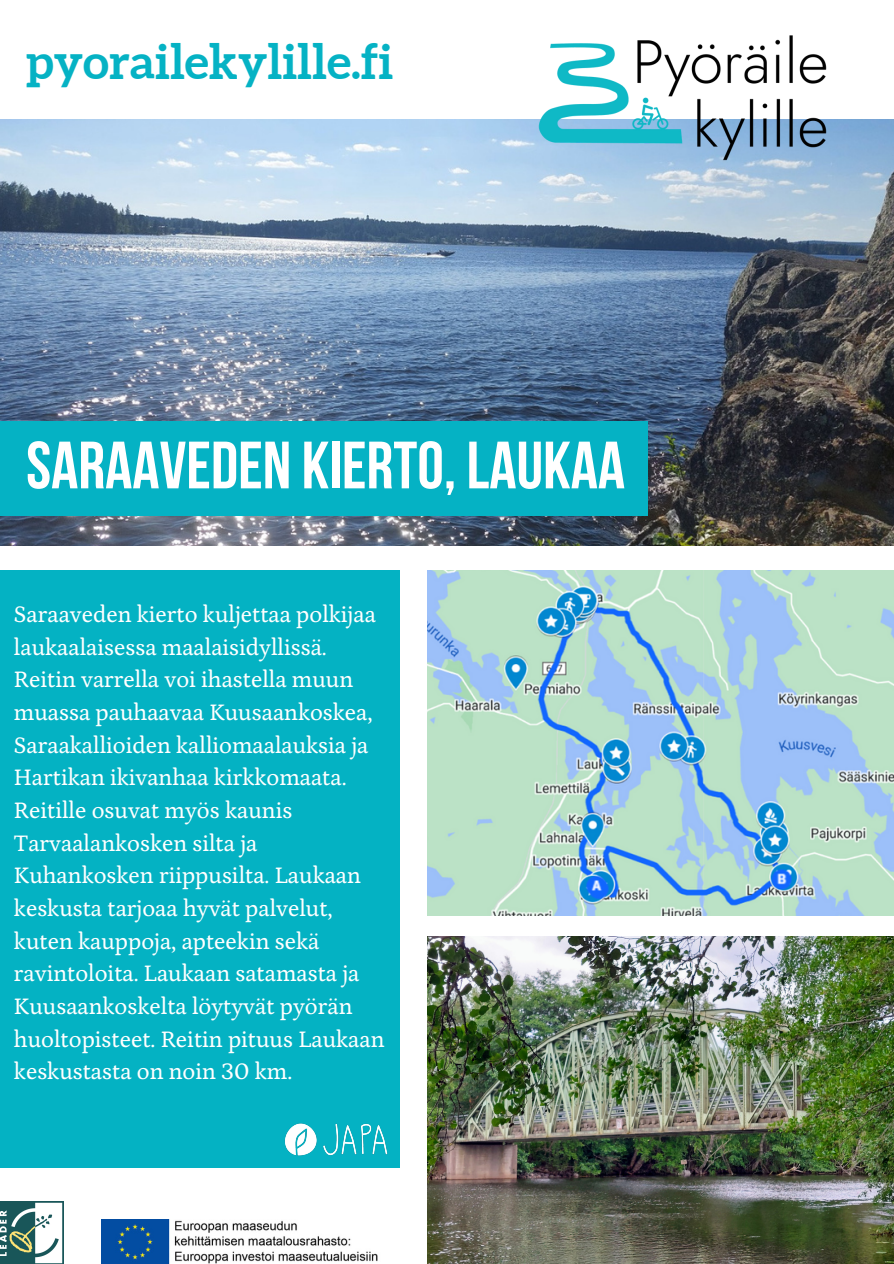
<style>
.page{position:relative;width:894px;height:1264px;background:#fff}
.page>*{position:absolute;margin:0;border:0;box-sizing:border-box;transform-origin:0 0}
.t1{font:66.75px "Bebas Neue Cyrillic";color:#fff}
.t2{font:700 48px "Aleo";color:#05b2c4}
.t3{font:24px/32.7px "Petrona";color:#fff}
</style>
<div class="page">
<div style="left:0;top:570px;width:400px;height:597px;background:#04b2c3"></div>
<img style="left:0;top:119px;width:893px;height:426px">
<div style="left:0;top:421px;width:647px;height:95px;background:#05b2c4"></div>
<img style="left:500px;top:35px;width:364px;height:163px">
<img style="left:0;top:1201px;width:63px;height:62px">
<img style="left:102px;top:1219px;width:276px;height:44px">
<img style="left:284px;top:1123px;width:104px;height:32px">
<img style="left:427px;top:936px;width:466px;height:327px">
<img style="left:427px;top:570px;width:466px;height:345px">
<h2 class="t2" style="left:26px;top:34px;width:368px">pyorailekylille.fi</h2>
<h1 class="t1" style="left:26px;top:438px;width:600px">SARAAVEDEN KIERTO, LAUKAA</h1>
<p class="t3" style="left:14px;top:598px;width:372px">Saraaveden kierto kuljettaa polkijaa laukaalaisessa maalaisidyllissä.<br>Reitin varrella voi ihastella muun muassa pauhaavaa Kuusaankoskea, Saraakallioiden kalliomaalauksia ja Hartikan ikivanhaa kirkkomaata.<br>Reitille osuvat myös kaunis Tarvaalankosken silta ja Kuhankosken riippusilta. Laukaan keskusta tarjoaa hyvät palvelut, kuten kauppoja, apteekin sekä ravintoloita. Laukaan satamasta ja Kuusaankoskelta löytyvät pyörän huoltopisteet. Reitin pituus Laukaan keskustasta on noin 30 km.</p>
</div>
